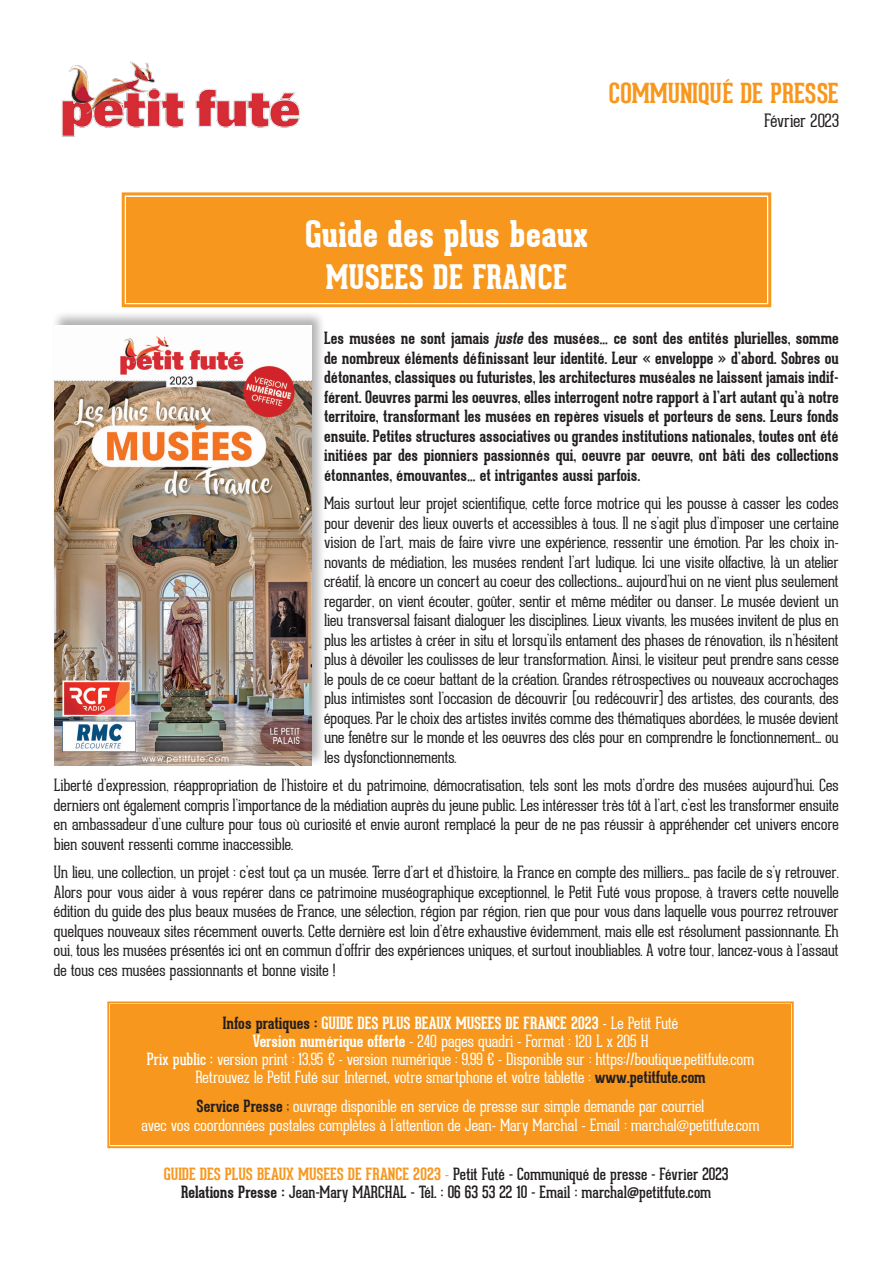
<style>
.page{position:relative;width:893px;height:1263px;background:#fff}
.page>*{position:absolute;margin:0;border:0;box-sizing:border-box;transform-origin:0 0}
.t1{font:800 36px "Geared Slab";color:#fff}
.t2{font:800 33px "Geared Slab";color:#fff}
.t3{font:700 27px "Geared Slab";color:#f7971d}
.t4{font:100 18px "Geared Slab";letter-spacing:-.005em;color:#231f20}
.t5{font:100 16.5px/19.5px "Geared Slab";color:#231f20;text-align:justify}
.t6{font:700 16.5px/19.5px "Geared Slab";color:#231f20;text-align:justify}
.t7{font:100 16.5px/18px "Geared Slab";letter-spacing:-.005em;color:#fff;text-align:center}
.t8{font:16.5px/18px "Geared Slab";color:#231f20;text-align:center}
.s1{font-style:italic}
.s2{font-weight:700;color:#231f20}
.s3{font-weight:700}
.s4{font-weight:400}
.s5{color:#231f20}
.s6{font-weight:700;color:#f7971d}
.s7{font-weight:100;color:#f7971d}
</style>
<div class="page">
<img style="left:61px;top:61px;width:239px;height:76px">
<div style="left:52px;top:310px;width:274px;height:457px;background:#231f20;opacity:.35"></div>
<img style="left:54px;top:325px;width:257px;height:440px">
<div style="left:107px;top:1001px;width:687px;height:148px;background:#f7971d"></div>
<div style="left:111px;top:1005px;width:679px;height:139px;border:2px solid #f7971d"></div>
<div style="left:121px;top:192px;width:651px;height:116px;background:#f7971d"></div>
<div style="left:128px;top:198px;width:637px;height:103px;border:3px solid #f7971d"></div>
<h3 class="t3" style="left:609px;top:76px;width:231px">COMMUNIQUÉ DE PRESSE</h3>
<p class="t4" style="left:764px;top:111px;width:76px">Février 2023</p>
<h1 class="t1" style="left:305px;top:213px;width:285px">Guide des plus beaux</h1>
<h2 class="t2" style="left:325px;top:258px;width:243px">MUSEES DE FRANCE</h2>
<p class="t6" style="left:324px;top:328px;width:516px">Les musées ne sont jamais <span class="s1">juste</span> des musées… ce sont des entités plurielles, somme de nombreux éléments définissant leur identité. Leur « enveloppe » d’abord. Sobres ou détonantes, classiques ou futuristes, les architectures muséales ne laissent jamais indif&shy;férent. Oeuvres parmi les oeuvres, elles interrogent notre rapport à l’art autant qu’à notre territoire, transformant les musées en repères visuels et porteurs de sens. Leurs fonds ensuite. Petites structures associatives ou grandes institutions nationales, toutes ont été initiées par des pionniers passionnés qui, oeuvre par oeuvre, ont bâti des collections étonnantes, émouvantes… et intrigantes aussi parfois.</p>
<p class="t5" style="left:324px;top:494px;width:516px">Mais surtout leur projet scientifique, cette force motrice qui les pousse à casser les codes pour devenir des lieux ouverts et accessibles à tous. Il ne s’agit plus d’imposer une certaine vision de l’art, mais de faire vivre une expérience, ressentir une émotion. Par les choix in&shy;novants de médiation, les musées rendent l’art ludique. Ici une visite olfactive, là un atelier créatif, là encore un concert au coeur des collections… aujourd’hui on ne vient plus seulement regarder, on vient écouter, goûter, sentir et même méditer ou danser. Le musée devient un lieu transversal faisant dialoguer les disciplines. Lieux vivants, les musées invitent de plus en plus les artistes à créer in situ et lorsqu’ils entament des phases de rénovation, ils n’hésitent plus à dévoiler les coulisses de leur transformation. Ainsi, le visiteur peut prendre sans cesse le pouls de ce coeur battant de la création. Grandes rétrospectives ou nouveaux accrochages plus intimistes sont l’occasion de découvrir (ou redécouvrir) des artistes, des courants, des époques. Par le choix des artistes invités comme des thématiques abordées, le musée devient une fenêtre sur le monde et les oeuvres des clés pour en comprendre le fonctionnement… ou les dysfonctionnements.</p>
<p class="t5" style="left:54px;top:776px;width:786px">Liberté d’expression, réappropriation de l’histoire et du patrimoine, démocratisation, tels sont les mots d’ordre des musées aujourd’hui. Ces derniers ont également compris l’importance de la médiation auprès du jeune public. Les intéresser très tôt à l’art, c’est les transformer ensuite en ambassadeur d’une culture pour tous où curiosité et envie auront remplacé la peur de ne pas réussir à appréhender cet univers encore bien souvent ressenti comme inaccessible.</p>
<p class="t5" style="left:54px;top:863px;width:786px">Un lieu, une collection, un projet : c’est tout ça un musée. Terre d’art et d’histoire, la France en compte des milliers… pas facile de s’y retrouver.<br>Alors pour vous aider à vous repérer dans ce patrimoine muséographique exceptionnel, le Petit Futé vous propose, à travers cette nouvelle édition du guide des plus beaux musées de France, une sélection, région par région, rien que pour vous dans laquelle vous pourrez retrouver quelques nouveaux sites récemment ouverts. Cette dernière est loin d’être exhaustive évidemment, mais elle est résolument passionnante. Eh oui, tous les musées présentés ici ont en commun d’offrir des expériences uniques, et surtout inoubliables. A votre tour, lancez-vous à l’assaut de tous ces musées passionnants et bonne visite !</p>
<p class="t7" style="left:147px;top:1014px;width:609px"><span class="s2">Infos pratiques :</span> <span class="s3">GUIDE DES PLUS BEAUX MUSEES DE FRANCE 2023</span> - Le Petit Futé<br><span class="s3">Version numérique offerte</span> - 240 pages quadri - Format : 120 L x 205 H<br><span class="s4">Prix public :</span> version print : 13,95 € - version numérique : 9,99 € - Disponible sur : https://boutique.petitfute.com Retrouvez le Petit Futé sur Internet, votre smartphone et votre tablette : <span class="s2">www.petitfute.com</span></p>
<p class="t7" style="left:141px;top:1096px;width:620px;line-height:19.8px"><span class="s2">Service Presse</span> <span class="s5">;</span> ouvrage disponible en service de presse sur simple demande par courriel<br>avec vos coordonnées postales complètes à l’attention de Jean- Mary Marchal - Email : marchal@petitfute.com</p>
<p class="t8" style="left:164px;top:1165px;width:566px"><span class="s6">GUIDE DES PLUS BEAUX MUSEES DE FRANCE 2023</span> <span class="s7">-</span> Petit Futé - Communiqué de presse - Février 2023<br><span class="s3">Relations Presse :</span> Jean-Mary MARCHAL - Tél. : 06 63 53 22 10 - Email : marchal@petitfute.com</p>
</div>
